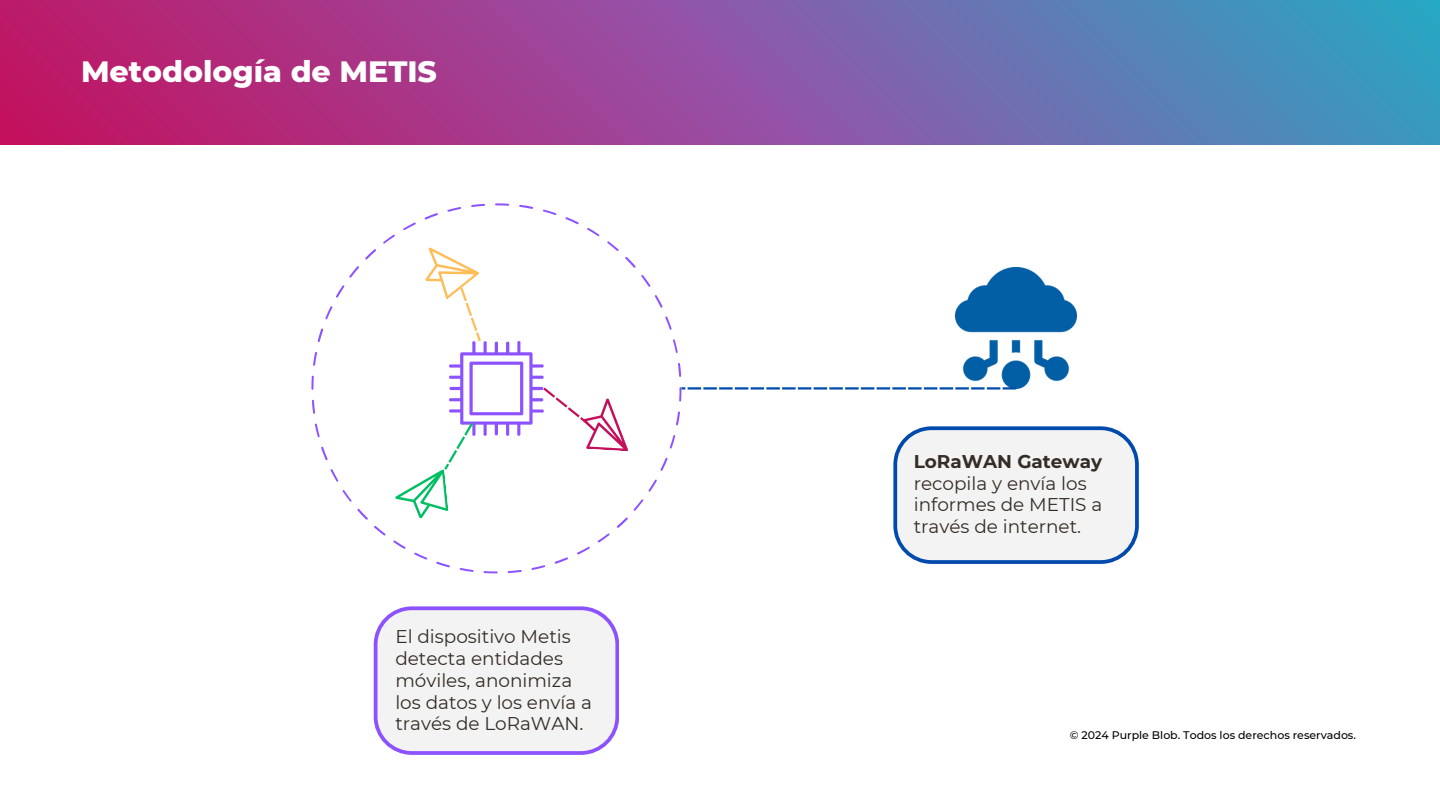
<style>
.page{position:relative;width:1440px;height:810px;background:#fff}
.page>*{position:absolute;margin:0;border:0;box-sizing:border-box;transform-origin:0 0}
.t1{font:800 30px "Montserrat";color:#fff}
.t2{font:18.4px/21.8px "Montserrat";color:#342d26}
.t3{font:500 11px "Montserrat";color:#000}
.s1{font-weight:700}
</style>
<div class="page">
<svg style="left:0;top:0;width:1440px;height:145px;background:#86569c"></svg>
<svg style="left:311px;top:203px;width:370px;height:370px"></svg>
<img style="left:956px;top:268px;width:121px;height:121px">
<svg style="left:374px;top:606px;width:245px;height:149px"></svg>
<svg style="left:893px;top:426px;width:246px;height:138px"></svg>
<svg style="left:393px;top:233px;width:238px;height:288px"></svg>
<svg style="left:987px;top:387px;width:29px;height:3px"></svg>
<hr style="left:971px;top:387px;width:14px;height:3px;background:#004aad">
<hr style="left:955px;top:387px;width:14px;height:3px;background:#004aad">
<svg style="left:924px;top:387px;width:29px;height:3px"></svg>
<hr style="left:908px;top:387px;width:14px;height:3px;background:#004aad">
<hr style="left:892px;top:387px;width:14px;height:3px;background:#004aad">
<svg style="left:861px;top:387px;width:29px;height:3px"></svg>
<hr style="left:845px;top:387px;width:14px;height:3px;background:#004aad">
<hr style="left:829px;top:387px;width:14px;height:3px;background:#004aad">
<svg style="left:798px;top:387px;width:29px;height:3px"></svg>
<hr style="left:782px;top:387px;width:14px;height:3px;background:#004aad">
<hr style="left:766px;top:387px;width:14px;height:3px;background:#004aad">
<svg style="left:735px;top:387px;width:29px;height:3px"></svg>
<hr style="left:719px;top:387px;width:14px;height:3px;background:#004aad">
<hr style="left:703px;top:387px;width:14px;height:3px;background:#004aad">
<svg style="left:681px;top:387px;width:20px;height:3px"></svg>
<div style="left:975px;top:303px;width:83px;height:21px;background:#035fa5"></div>
<p class="t1" style="left:81px;top:53px;width:358px">Metodología de METIS</p>
<p class="t2" style="left:395px;top:626px;width:198px">El dispositivo Metis detecta entidades móviles, anonimiza los datos y los envía a través de LoRaWAN.</p>
<p class="t2" style="left:914px;top:450px;width:190px"><span class="s1">LoRaWAN Gateway </span>recopila y envía los informes de METIS a través de internet.</p>
<p class="t3" style="left:1070px;top:729px;width:288px">© 2024 Purple Blob. Todos los derechos reservados.</p>
</div>
